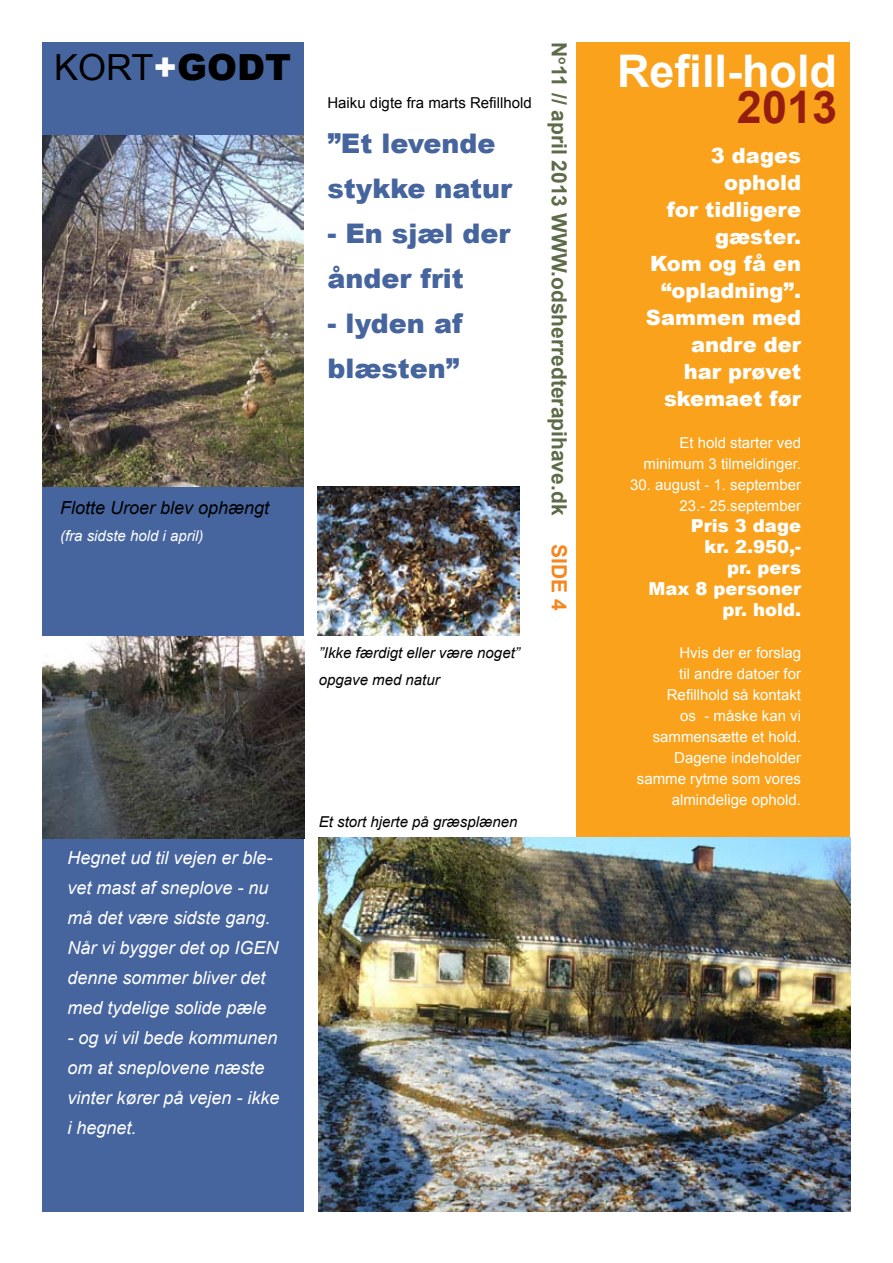
<style>
.page{position:relative;width:893px;height:1263px;background:#fff}
.page>*{position:absolute;margin:0;border:0;box-sizing:border-box;transform-origin:0 0}
.t1{font:700 45px "Arial";color:#fff}
.t2{font:700 45px "Arial";color:#941d10}
.t3{font:36px "Arial";color:#000}
.t4{font:900 27px/45px "Arial";color:#46659e}
.t5{font:900 21px/27px "Arial";color:#fff;text-align:right}
.t6{font:700 21px "Arial";color:#5d6b48}
.t7{font:700 21px "Arial";color:#f6861f}
.t8{font:italic 18px/30px "Arial";color:#fff}
.t9{font:900 18px/21px "Arial";color:#fff;text-align:right}
.t10{font:italic 18px "Arial";color:#000}
.t11{font:15px/21px "Arial";color:#fff;text-align:right}
.t12{font:italic 15px/27px "Arial";color:#000}
.t13{font:15px "Arial";color:#000}
.t14{font:italic 15px "Arial";color:#fff}
.s1{font-weight:900;color:#fff}
.s2{font-weight:900}
</style>
<div class="page">
<div style="left:576px;top:43px;width:273px;height:1169px;background:#faa21b"></div>
<div style="left:42px;top:43px;width:262px;height:1169px;background:#46659e"></div>
<img style="left:42px;top:636px;width:262px;height:202px">
<img style="left:42px;top:135px;width:262px;height:351px">
<img style="left:319px;top:837px;width:531px;height:375px">
<img style="left:317px;top:486px;width:203px;height:149px">
<h2 class="t3" style="left:54px;top:44px;width:239px">KORT<span class="s1">+</span><span class="s2">GODT</span></h2>
<p class="t10" style="left:60px;top:496px;width:211px">Flotte Uroer blev ophængt</p>
<p class="t14" style="left:60px;top:526px;width:145px">(fra sidste hold i april)</p>
<p class="t13" style="left:327px;top:93px;width:206px">Haiku digte fra marts Refillhold</p>
<h3 class="t4" style="left:327px;top:120px;width:186px">”Et levende stykke natur</h3>
<h3 class="t4" style="left:327px;top:210px;width:184px">- En sjæl der ånder frit</h3>
<h3 class="t4" style="left:327px;top:300px;width:137px">- lyden af blæsten”</h3>
<p class="t12" style="left:319px;top:639px;width:202px">”Ikke færdigt eller være noget” opgave med natur</p>
<h3 class="t6" style="left:573px;top:42px;width:475px;rotate:90deg">N<sup>o</sup>11 // april 2013 WWW.odsherredterapihave.dk</h3>
<h3 class="t7" style="left:573px;top:544px;width:68px;rotate:90deg">SIDE 4</h3>
<p class="t8" style="left:67px;top:843px;width:213px">Hegnet ud til vejen er ble&shy;vet mast af sneplove - nu må det være sidste gang.<br>Når vi bygger det op IGEN denne sommer bliver det med tydelige solide pæle</p>
<p class="t8" style="left:67px;top:1023px;width:214px">- og vi vil bede kommunen om at sneplovene næste vinter kører på vejen - ikke i hegnet.</p>
<p class="t12" style="left:319px;top:808px;width:200px">Et stort hjerte på græsplænen</p>
<h1 class="t1" style="left:617px;top:41px;width:222px">Refill-hold</h1>
<h1 class="t2" style="left:737px;top:77px;width:102px">2013</h1>
<h3 class="t5" style="left:646px;top:141px;width:157px">3 dages ophold<br>for tidligere gæster.<br>Kom og få en “opladning”.<br>Sammen med andre der<br>har prøvet skemaet før</h3>
<p class="t11" style="left:643px;top:432px;width:159px">Et hold starter ved minimum 3 tilmeldinger.</p>
<p class="t11" style="left:630px;top:474px;width:172px">30. august - 1. september<br>23.- 25.september</p>
<p class="t9" style="left:649px;top:514px;width:154px">Pris 3 dage<br>kr. 2.950,-<br>pr. pers<br>Max 8 personer pr. hold.</p>
<p class="t11" style="left:637px;top:642px;width:166px">Hvis der er forslag<br>til andre datoer for<br>Refillhold så kontakt<br>os - måske kan vi sammensætte et hold.<br>Dagene indeholder samme rytme som vores almindelige ophold.</p>
</div>
